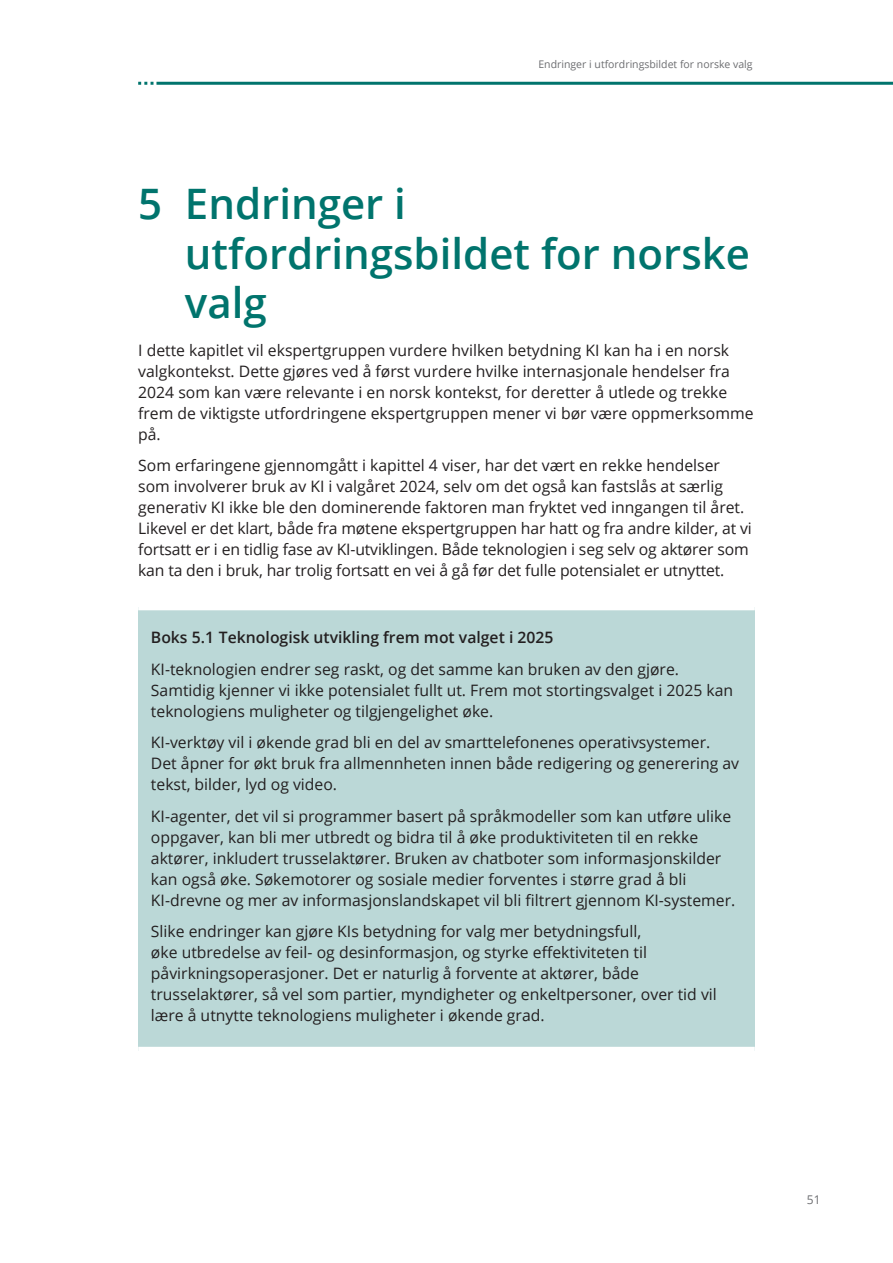
<style>
.page{position:relative;width:893px;height:1263px;background:#fff}
.page>*{position:absolute;margin:0;border:0;box-sizing:border-box;transform-origin:0 0}
.Overskrift_1{font:600 42px/49.5px "Open Sans";color:#00746d}
.t1{font:15.75px/21px "Open Sans";color:#231f20}
.t2{font:600 15.75px "Open Sans";color:#231f20}
.t3{font:12px "Open Sans";color:#6c6d70}
.t4{font:10.5px "Open Sans";color:#6c6d70}
</style>
<div class="page">
<hr style="left:156px;top:82px;width:737px;height:3px;background:#00746d">
<svg style="left:138px;top:82px;width:15px;height:3px"></svg>
<div style="left:138px;top:607px;width:617px;height:443px;background:#bbd8d7"></div>
<div style="left:138px;top:603px;width:617px;height:7px;background:#fff"></div>
<div style="left:138px;top:1047px;width:617px;height:6px;background:#fff"></div>
<p class="t4" style="left:538px;top:57px;width:216px">Endringer i utfordringsbildet for norske valg</p>
<h2 class="Overskrift_1" style="left:185px;top:178px;width:567px;text-indent:-47px">5 Endringer i utfordringsbildet for norske valg</h2>
<p class="t1" style="left:138px;top:339px;width:617px">I dette kapitlet vil ekspertgruppen vurdere hvilken betydning KI kan ha i en norsk valgkontekst. Dette gjøres ved å først vurdere hvilke internasjonale hendelser fra 2024 som kan være relevante i en norsk kontekst, for deretter å utlede og trekke frem de viktigste utfordringene ekspertgruppen mener vi bør være oppmerksomme på.</p>
<p class="t1" style="left:138px;top:455px;width:615px">Som erfaringene gjennomgått i kapittel 4 viser, har det vært en rekke hendelser som involverer bruk av KI i valgåret 2024, selv om det også kan fastslås at særlig generativ KI ikke ble den dominerende faktoren man fryktet ved inngangen til året.<br>Likevel er det klart, både fra møtene ekspertgruppen har hatt og fra andre kilder, at vi fortsatt er i en tidlig fase av KI-utviklingen. Både teknologien i seg selv og aktører som kan ta den i bruk, har trolig fortsatt en vei å gå før det fulle potensialet er utnyttet.</p>
<p class="t2" style="left:151px;top:627px;width:404px">Boks 5.1 Teknologisk utvikling frem mot valget i 2025</p>
<p class="t1" style="left:151px;top:658px;width:584px">KI-teknologien endrer seg raskt, og det samme kan bruken av den gjøre.<br>Samtidig kjenner vi ikke potensialet fullt ut. Frem mot stortingsvalget i 2025 kan teknologiens muligheter og tilgjengelighet øke.</p>
<p class="t1" style="left:151px;top:731px;width:590px">KI-verktøy vil i økende grad bli en del av smarttelefonenes operativsystemer.<br>Det åpner for økt bruk fra allmennheten innen både redigering og generering av tekst, bilder, lyd og video.</p>
<p class="t1" style="left:151px;top:805px;width:586px">KI-agenter, det vil si programmer basert på språkmodeller som kan utføre ulike oppgaver, kan bli mer utbredt og bidra til å øke produktiviteten til en rekke aktører, inkludert trusselaktører. Bruken av chatboter som informasjonskilder kan også øke. Søkemotorer og sosiale medier forventes i større grad å bli KI-drevne og mer av informasjonslandskapet vil bli filtrert gjennom KI-systemer.</p>
<p class="t1" style="left:151px;top:920px;width:567px">Slike endringer kan gjøre KIs betydning for valg mer betydningsfull,<br>øke utbredelse av feil- og desinformasjon, og styrke effektiviteten til påvirkningsoperasjoner. Det er naturlig å forvente at aktører, både trusselaktører, så vel som partier, myndigheter og enkeltpersoner, over tid vil lære å utnytte teknologiens muligheter i økende grad.</p>
<p class="t3" style="left:807px;top:1191px;width:15px">51</p>
</div>
